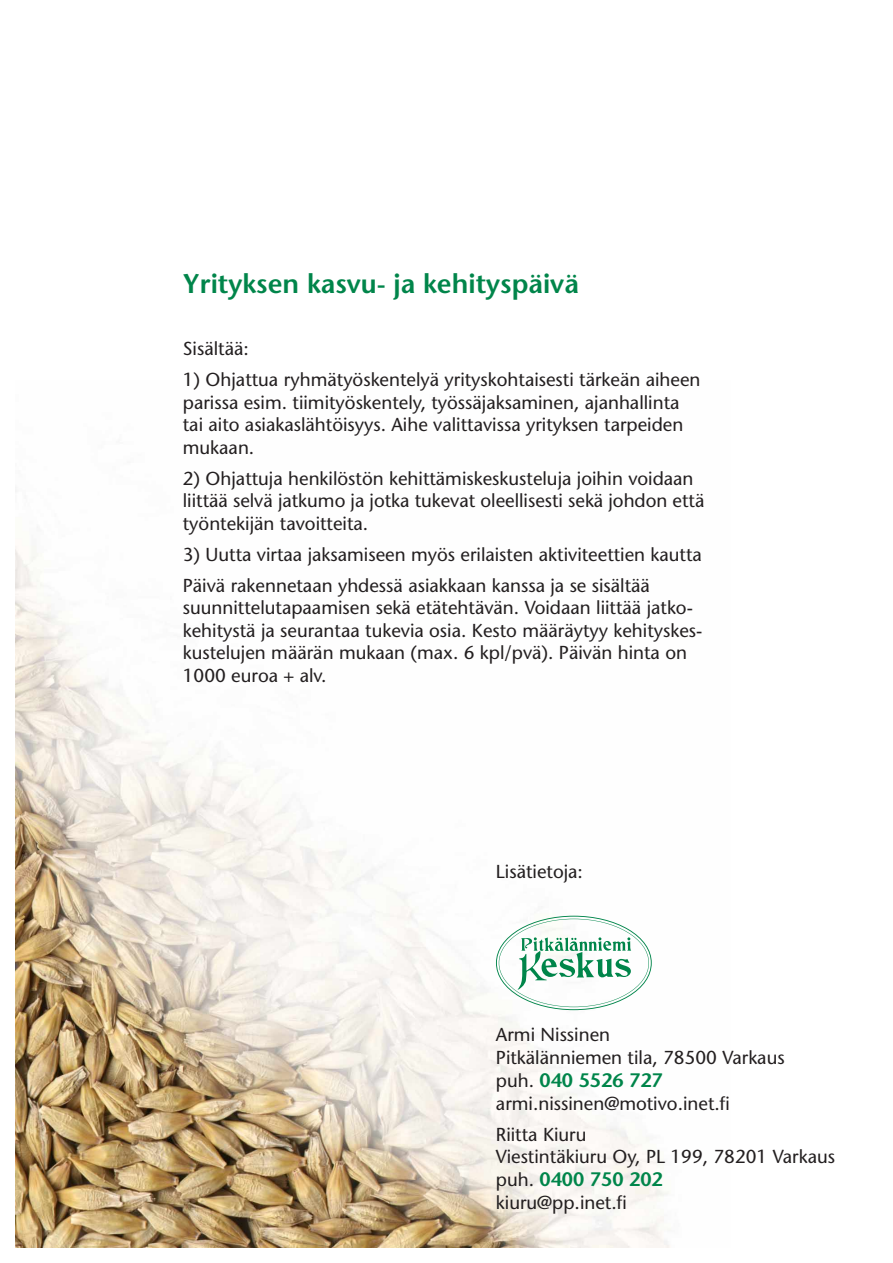
<style>
.page{position:relative;width:893px;height:1263px;background:#fff}
.page>*{position:absolute;margin:0;border:0;box-sizing:border-box;transform-origin:0 0}
.t1{font:600 27px "Stone Sans";color:#00854a}
.t2{font:600 19.5px "Stone Sans";color:#00854a}
.t3{font:18.75px/22.5px "Stone Sans";color:#231f20}
.s1{font-weight:400;font-size:18.75px;color:#231f20}
</style>
<div class="page">
<img style="left:15px;top:490px;width:656px;height:758px">
<svg style="left:496px;top:916px;width:156px;height:94px"></svg>
<p class="t1" style="left:183px;top:267px;width:397px">Yrityksen kasvu- ja kehityspäivä</p>
<p class="t3" style="left:183px;top:337px;width:67px">Sisältää:</p>
<p class="t3" style="left:183px;top:368px;width:519px">1) Ohjattua ryhmätyöskentelyä yrityskohtaisesti tärkeän aiheen parissa esim. tiimityöskentely, työssäjaksaminen, ajanhallinta tai aito asiakaslähtöisyys. Aihe valittavissa yrityksen tarpeiden mukaan.</p>
<p class="t3" style="left:183px;top:467px;width:523px">2) Ohjattuja henkilöstön kehittämiskeskusteluja joihin voidaan liittää selvä jatkumo ja jotka tukevat oleellisesti sekä johdon että työntekijän tavoitteita.</p>
<p class="t3" style="left:183px;top:538px;width:521px;line-height:31px">3) Uutta virtaa jaksamiseen myös erilaisten aktiviteettien kautta<br>Päivä rakennetaan yhdessä asiakkaan kanssa ja se sisältää</p>
<p class="t3" style="left:183px;top:596px;width:521px">suunnittelutapaamisen sekä etätehtävän. Voidaan liittää jatko&shy;kehitystä ja seurantaa tukevia osia. Kesto määräytyy kehityskes&shy;kustelujen määrän mukaan (max. 6 kpl/pvä). Päivän hinta on 1000 euroa + alv.</p>
<p class="t3" style="left:496px;top:860px;width:89px">Lisätietoja:</p>
<p class="t3" style="left:496px;top:1023px;width:290px">Armi Nissinen<br>Pitkälänniemen tila, 78500 Varkaus</p>
<p class="t2" style="left:496px;top:1068px;width:168px"><span class="s1">puh.</span> 040 5526 727</p>
<p class="t3" style="left:496px;top:1087px;width:235px;line-height:31px">armi.nissinen@motivo.inet.fi<br>Riitta Kiuru</p>
<p class="t3" style="left:496px;top:1145px;width:341px">Viestintäkiuru Oy, PL 199, 78201 Varkaus</p>
<p class="t2" style="left:496px;top:1167px;width:168px"><span class="s1">puh.</span> 0400 750 202</p>
<p class="t3" style="left:496px;top:1191px;width:132px">kiuru@pp.inet.fi</p>
</div>
